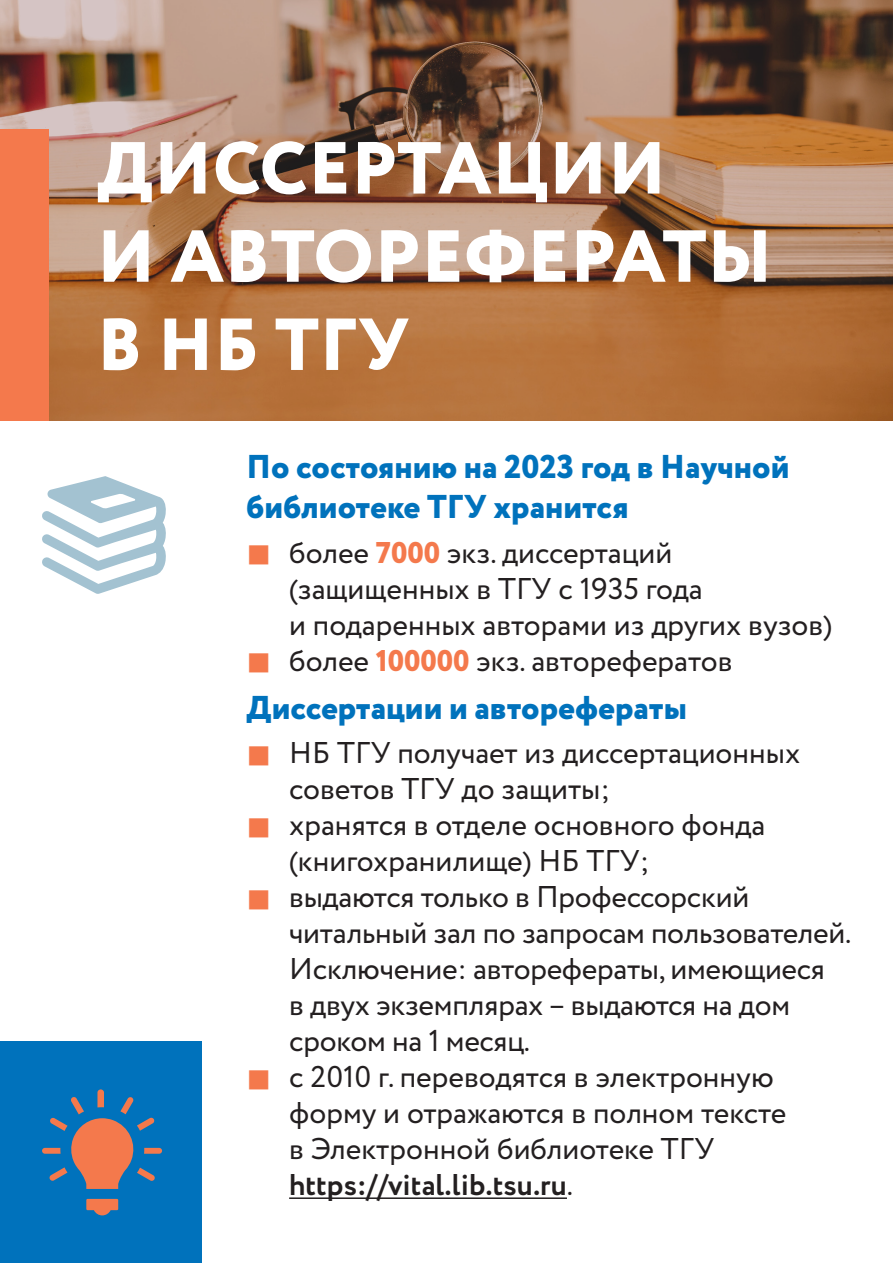
<style>
.page{position:relative;width:893px;height:1263px;background:#fff}
.page>*{position:absolute;margin:0;border:0;box-sizing:border-box;transform-origin:0 0}
.t1{font:800 73.5px/88.2px "Circe";letter-spacing:.01em;color:#fff}
.t2{font:800 33px/39.6px "Circe";color:#0072bc}
.t3{font:30px/36px "Circe";color:#231f20}
.s1{font-weight:800;color:#f4794c}
.s2{font-weight:700}
</style>
<div class="page">
<svg style="left:0;top:0;width:893px;height:421px;background:#a47350"></svg>
<div style="left:0;top:130px;width:49px;height:291px;background:#f4794c"></div>
<hr style="left:289px;top:1197px;width:278px;height:2px;background:#231f20">
<svg style="left:42px;top:476px;width:124px;height:118px"></svg>
<div style="left:0;top:1042px;width:202px;height:221px;background:#0072bc"></div>
<svg style="left:42px;top:1089px;width:120px;height:100px"></svg>
<svg style="left:86px;top:1199px;width:32px;height:16px"></svg>
<p class="t1" style="left:97px;top:129px;width:677px">ДИССЕРТАЦИИ<br>И АВТОРЕФЕРАТЫ<br>В НБ ТГУ</p>
<p class="t2" style="left:247px;top:449px;width:544px">По состоянию на 2023 год в Научной библиотеке ТГУ хранится</p>
<p class="t3" style="left:289px;top:535px;width:544px">более <span class="s1">7000</span> экз. диссертаций (защищенных в ТГУ с 1935 года<br>и подаренных авторами из других вузов)</p>
<p class="t3" style="left:289px;top:643px;width:445px">более <span class="s1">100000</span> экз. авторефератов</p>
<p class="t2" style="left:247px;top:689px;width:442px">Диссертации и авторефераты</p>
<p class="t3" style="left:289px;top:736px;width:513px">НБ ТГУ получает из диссертационных советов ТГУ до защиты;</p>
<p class="t3" style="left:289px;top:808px;width:478px">хранятся в отделе основного фонда (книгохранилище) НБ ТГУ;</p>
<p class="t3" style="left:289px;top:880px;width:564px">выдаются только в Профессорский читальный зал по запросам пользователей.<br>Исключение: авторефераты, имеющиеся<br>в двух экземплярах – выдаются на дом сроком на 1 месяц.</p>
<p class="t3" style="left:289px;top:1060px;width:499px">с 2010 г. переводятся в электронную форму и отражаются в полном тексте в Электронной библиотеке ТГУ <span class="s2">https://vital.lib.tsu.ru</span>.</p>
</div>
